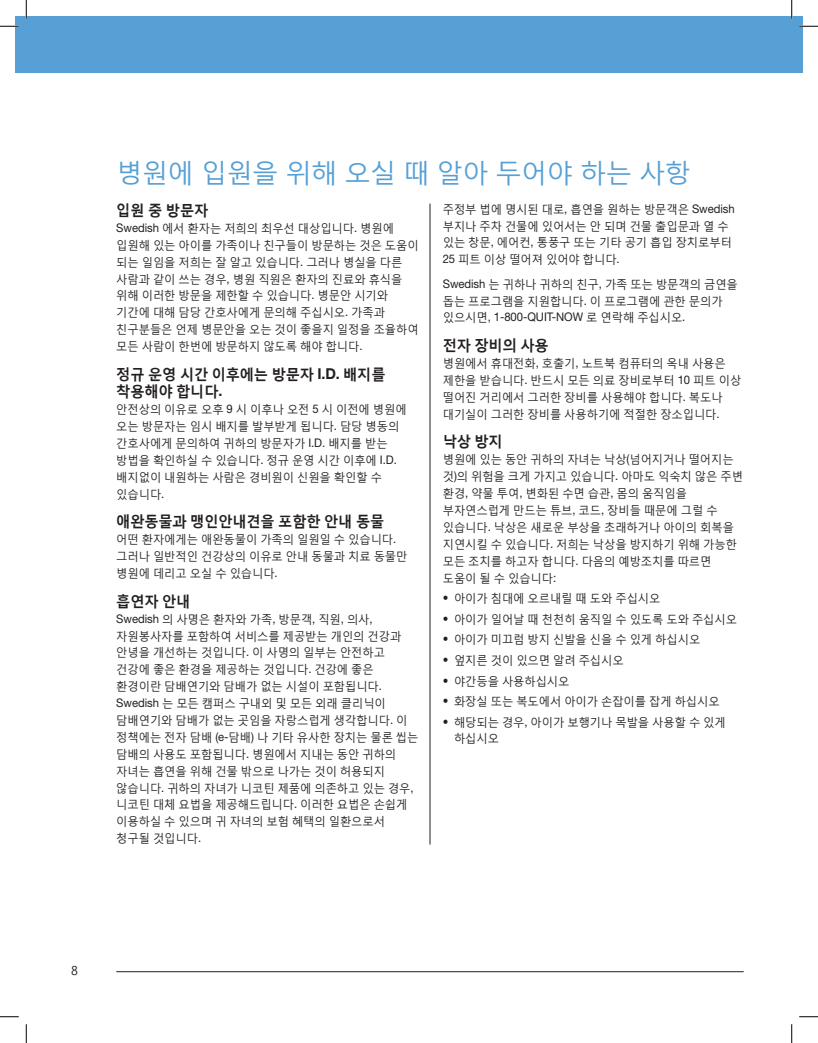
<style>
.page{position:relative;width:818px;height:1043px;background:#fff}
.page>*{position:absolute;margin:0;border:0;box-sizing:border-box;transform-origin:0 0}
._1Subhead_Large{font:26.25px "Malgun Gothic";letter-spacing:-.025em;color:#56a0d5}
.SUBHEAD1{font:700 15px/17.5px "Malgun Gothic";letter-spacing:-.015em;color:#231f20;scale:.95 1}
.t1{font:12.5px "Malgun Gothic";color:#231f20}
.BODY_TEXT{font:11.88px/16.9px "Malgun Gothic";letter-spacing:-.005em;color:#231f20;scale:.95 1}
.Bullet_Indent{font:11.88px/15.6px "Malgun Gothic";letter-spacing:-.005em;color:#231f20;scale:.95 1}
.s1{font-family:"Helvetica Neue LT Std"}
</style>
<div class="page">
<div style="left:16px;top:16px;width:786px;height:56px;background:#56a0d5"></div>
<hr style="left:116px;top:971px;width:627px;height:1px;background:#231f20">
<hr style="left:430px;top:203px;width:1px;height:641px;background:#231f20">
<svg style="left:0;top:25px;width:19px;height:2px"></svg>
<svg style="left:799px;top:25px;width:19px;height:2px"></svg>
<svg style="left:0;top:1016px;width:19px;height:1px"></svg>
<svg style="left:799px;top:1016px;width:19px;height:1px"></svg>
<svg style="left:25px;top:0;width:2px;height:19px"></svg>
<svg style="left:25px;top:1024px;width:2px;height:18px"></svg>
<svg style="left:791px;top:0;width:1px;height:19px"></svg>
<svg style="left:791px;top:1024px;width:1px;height:18px"></svg>
<p class="_1Subhead_Large" style="left:116px;top:157px;width:576px">병원에 입원을 위해 오실 때 알아 두어야 하는 사항</p>
<p class="SUBHEAD1" style="left:116px;top:201px;width:98px">입원 중 방문자</p>
<p class="BODY_TEXT" style="left:116px;top:219px;width:320px"><span class="s1">Swedish</span> 에서 환자는 저희의 최우선 대상입니다<span class="s1">.</span> 병원에 입원해 있는 아이를 가족이나 친구들이 방문하는 것은 도움이 되는 일임을 저희는 잘 알고 있습니다<span class="s1">.</span> 그러나 병실을 다른 사람과 같이 쓰는 경우<span class="s1">,</span> 병원 직원은 환자의 진료와 휴식을 위해 이러한 방문을 제한할 수 있습니다<span class="s1">.</span> 병문안 시기와 기간에 대해 담당 간호사에게 문의해 주십시오<span class="s1">.</span> 가족과 친구분들은 언제 병문안을 오는 것이 좋을지 일정을 조율하여 모든 사람이 한번에 방문하지 않도록 해야 합니다<span class="s1">.</span></p>
<p class="SUBHEAD1" style="left:116px;top:365px;width:285px">정규 운영 시간 이후에는 방문자 <span class="s1">I.D.</span> 배지를 착용해야 합니다<span class="s1">.</span></p>
<p class="BODY_TEXT" style="left:116px;top:401px;width:307px">안전상의 이유로 오후 <span class="s1">9</span> 시 이후나 오전 <span class="s1">5</span> 시 이전에 병원에 오는 방문자는 임시 배지를 발부받게 됩니다<span class="s1">.</span> 담당 병동의 간호사에게 문의하여 귀하의 방문자가 <span class="s1">I.D.</span> 배지를 받는 방법을 확인하실 수 있습니다<span class="s1">.</span> 정규 운영 시간 이후에 <span class="s1">I.D. </span>배지없이 내원하는 사람은 경비원이 신원을 확인할 수 있습니다<span class="s1">.</span></p>
<p class="SUBHEAD1" style="left:116px;top:512px;width:283px">애완동물과 맹인안내견을 포함한 안내 동물</p>
<p class="BODY_TEXT" style="left:116px;top:531px;width:308px">어떤 환자에게는 애완동물이 가족의 일원일 수 있습니다<span class="s1">. </span>그러나 일반적인 건강상의 이유로 안내 동물과 치료 동물만 병원에 데리고 오실 수 있습니다<span class="s1">.</span></p>
<p class="SUBHEAD1" style="left:116px;top:591px;width:80px">흡연자 안내</p>
<p class="BODY_TEXT" style="left:116px;top:610px;width:319px"><span class="s1">Swedish</span> 의 사명은 환자와 가족<span class="s1">,</span> 방문객<span class="s1">,</span> 직원<span class="s1">,</span> 의사<span class="s1">, </span>자원봉사자를 포함하여 서비스를 제공받는 개인의 건강과 안녕을 개선하는 것입니다<span class="s1">.</span> 이 사명의 일부는 안전하고 건강에 좋은 환경을 제공하는 것입니다<span class="s1">.</span> 건강에 좋은 환경이란 담배연기와 담배가 없는 시설이 포함됩니다<span class="s1">.<br>Swedish</span> 는 모든 캠퍼스 구내외 및 모든 외래 클리닉이 담배연기와 담배가 없는 곳임을 자랑스럽게 생각합니다<span class="s1">.</span> 이 정책에는 전자 담배 <span class="s1">(e-</span>담배<span class="s1">)</span> 나 기타 유사한 장치는 물론 씹는 담배의 사용도 포함됩니다<span class="s1">.</span> 병원에서 지내는 동안 귀하의 자녀는 흡연을 위해 건물 밖으로 나가는 것이 허용되지 않습니다<span class="s1">.</span> 귀하의 자녀가 니코틴 제품에 의존하고 있는 경우<span class="s1">, </span>니코틴 대체 요법을 제공해드립니다<span class="s1">.</span> 이러한 요법은 손쉽게 이용하실 수 있으며 귀 자녀의 보험 혜택의 일환으로서 청구될 것입니다<span class="s1">.</span></p>
<p class="BODY_TEXT" style="left:442px;top:200px;width:309px">주정부 법에 명시된 대로<span class="s1">,</span> 흡연을 원하는 방문객은 <span class="s1">Swedish </span>부지나 주차 건물에 있어서는 안 되며 건물 출입문과 열 수 있는 창문<span class="s1">,</span> 에어컨<span class="s1">,</span> 통풍구 또는 기타 공기 흡입 장치로부터<br><span class="s1">25</span> 피트 이상 떨어져 있어야 합니다<span class="s1">.</span></p>
<p class="BODY_TEXT" style="left:442px;top:275px;width:312px"><span class="s1">Swedish</span> 는 귀하나 귀하의 친구<span class="s1">,</span> 가족 또는 방문객의 금연을 돕는 프로그램을 지원합니다<span class="s1">.</span> 이 프로그램에 관한 문의가 있으시면<span class="s1">, 1-800-QUIT-NOW</span> 로 연락해 주십시오<span class="s1">.</span></p>
<p class="SUBHEAD1" style="left:442px;top:336px;width:113px">전자 장비의 사용</p>
<p class="BODY_TEXT" style="left:442px;top:354px;width:316px">병원에서 휴대전화<span class="s1">,</span> 호출기<span class="s1">,</span> 노트북 컴퓨터의 옥내 사용은 제한을 받습니다<span class="s1">.</span> 반드시 모든 의료 장비로부터 <span class="s1">10</span> 피트 이상 떨어진 거리에서 그러한 장비를 사용해야 합니다<span class="s1">.</span> 복도나 대기실이 그러한 장비를 사용하기에 적절한 장소입니다<span class="s1">.</span></p>
<p class="SUBHEAD1" style="left:442px;top:432px;width:65px">낙상 방지</p>
<p class="BODY_TEXT" style="left:442px;top:451px;width:317px">병원에 있는 동안 귀하의 자녀는 낙상<span class="s1">(</span>넘어지거나 떨어지는 것<span class="s1">)</span>의 위험을 크게 가지고 있습니다<span class="s1">.</span> 아마도 익숙치 않은 주변 환경<span class="s1">,</span> 약물 투여<span class="s1">,</span> 변화된 수면 습관<span class="s1">,</span> 몸의 움직임을 부자연스럽게 만드는 튜브<span class="s1">,</span> 코드<span class="s1">,</span> 장비들 때문에 그럴 수 있습니다<span class="s1">.</span> 낙상은 새로운 부상을 초래하거나 아이의 회복을 지연시킬 수 있습니다<span class="s1">.</span> 저희는 낙상을 방지하기 위해 가능한 모든 조치를 하고자 합니다<span class="s1">.</span> 다음의 예방조치를 따르면 도움이 될 수 있습니다<span class="s1">:</span></p>
<p class="Bullet_Indent" style="left:442px;top:590px;width:230px"><span class="s1">•</span> 아이가 침대에 오르내릴 때 도와 주십시오</p>
<p class="Bullet_Indent" style="left:442px;top:611px;width:311px"><span class="s1">•</span> 아이가 일어날 때 천천히 움직일 수 있도록 도와 주십시오</p>
<p class="Bullet_Indent" style="left:442px;top:631px;width:272px"><span class="s1">•</span> 아이가 미끄럼 방지 신발을 신을 수 있게 하십시오</p>
<p class="Bullet_Indent" style="left:442px;top:652px;width:192px"><span class="s1">•</span> 엎지른 것이 있으면 알려 주십시오</p>
<p class="Bullet_Indent" style="left:442px;top:673px;width:135px"><span class="s1">•</span> 야간등을 사용하십시오</p>
<p class="Bullet_Indent" style="left:442px;top:693px;width:293px"><span class="s1">•</span> 화장실 또는 복도에서 아이가 손잡이를 잡게 하십시오</p>
<p class="Bullet_Indent" style="left:454px;top:714px;width:287px;text-indent:-11px"><span class="s1">•</span> 해당되는 경우<span class="s1">,</span> 아이가 보행기나 목발을 사용할 수 있게 하십시오</p>
<p class="t1" style="left:71px;top:963px;width:8px">8</p>
</div>
